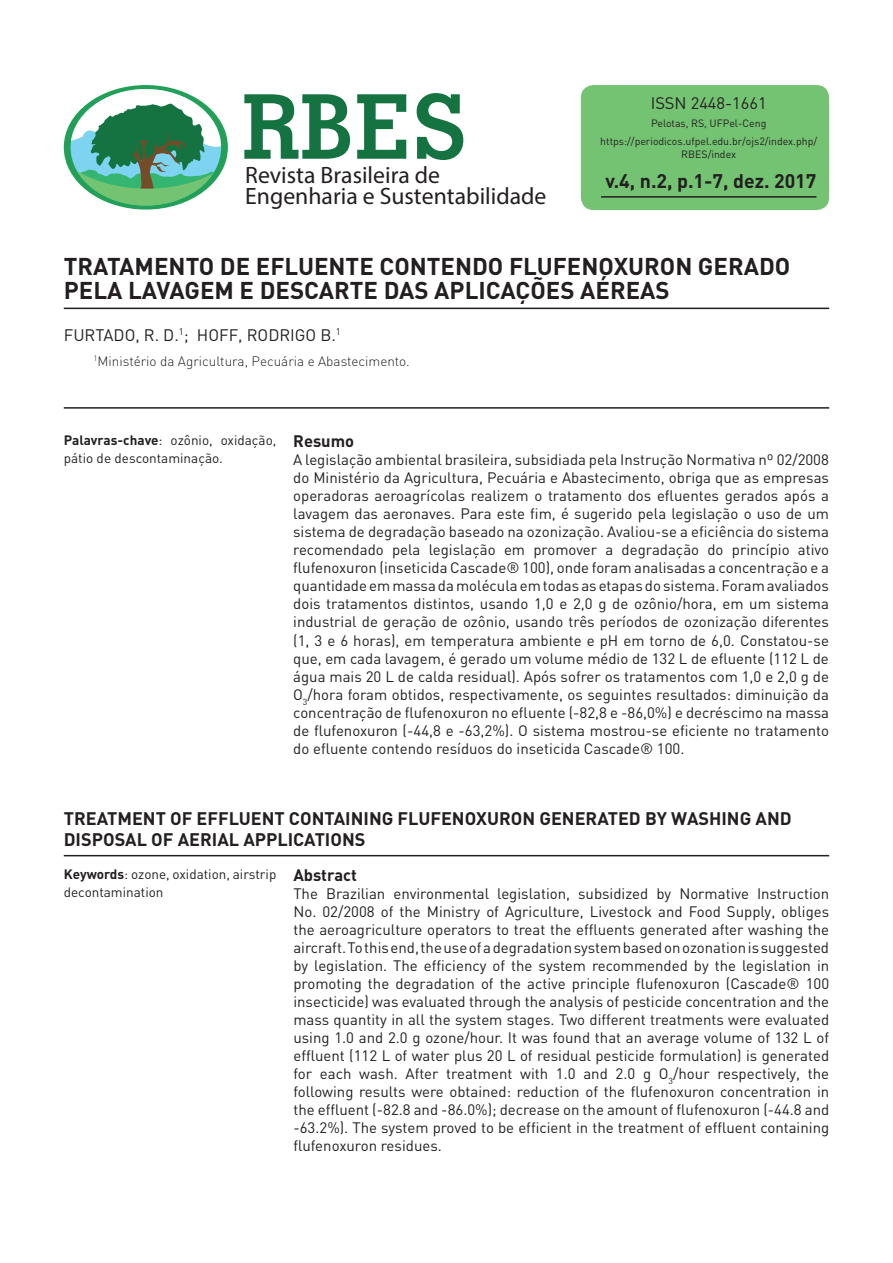
<style>
.page{position:relative;width:893px;height:1263px;background:#fff}
.page>*{position:absolute;margin:0;border:0;box-sizing:border-box;transform-origin:0 0}
.t1{font:700 89.55px "Geometric Slab 703 BT";color:#157341}
.t2{font:700 24px/24px "DIN";color:#231f20}
.t3{font:23.7px/21.6px "Myriad Pro";color:#231f20}
.t4{font:700 19.5px "DIN";color:#231f20}
.t5{font:700 18px/21px "DIN";color:#231f20}
.t6{font:16.5px "DIN";color:#231f20}
.t7{font:700 16.5px "DIN";color:#231f20}
.t8{font:15px/18px "DIN";color:#231f20;text-align:justify}
.t9{font:13.5px/18px "DIN";color:#231f20}
.t10{font:300 13.5px "DIN";color:#231f20}
.t11{font:10.5px/17.7px "DIN";color:#231f20;text-align:center}
.s1{font-weight:700}
</style>
<div class="page">
<div style="left:581px;top:85px;width:248px;height:125px;background:#74c372;border-radius:13px"></div>
<div style="left:64px;top:85px;width:164px;height:125px;background:#23a057;border-radius:50%"></div>
<svg style="left:71px;top:89px;width:150px;height:117px"></svg>
<hr style="left:601px;top:196px;width:215px;height:2px;background:#231f20">
<hr style="left:64px;top:308px;width:765px;height:1px;background:#231f20">
<hr style="left:64px;top:407px;width:765px;height:2px;background:#231f20">
<hr style="left:64px;top:855px;width:765px;height:1px;background:#231f20">
<h1 class="t1" style="left:242px;top:72px;width:226px">RBES</h1>
<p class="t6" style="left:651px;top:93px;width:117px">ISSN 2448-1661</p>
<p class="t11" style="left:600px;top:114px;width:218px">Pelotas, RS, UFPel-Ceng https://periodicos.ufpel.edu.br/ojs2/index.php/</p>
<p class="t11" style="left:681px;top:145px;width:56px">RBES/index</p>
<h3 class="t4" style="left:605px;top:168px;width:213px">v.4, n.2, p.1-7, dez. 2017</h3>
<h3 class="t3" style="left:245px;top:164px;width:303px">Revista Brasileira de<br>Engenharia e Sustentabilidade</h3>
<h2 class="t2" style="left:64px;top:253px;width:728px">TRATAMENTO DE EFLUENTE CONTENDO FLUFENOXURON GERADO<br>PELA LAVAGEM E DESCARTE DAS APLICAÇÕES AÉREAS</h2>
<p class="t6" style="left:64px;top:324px;width:279px">FURTADO, R. D.<sup>1</sup>; HOFF, RODRIGO B.<sup>1</sup></p>
<p class="t10" style="left:94px;top:352px;width:318px"><sup>1</sup>Ministério da Agricultura, Pecuária e Abastecimento.</p>
<p class="t9" style="left:64px;top:431px;width:214px"><span class="s1">Palavras-chave</span>: ozônio, oxidação, pátio de descontaminação.</p>
<p class="t7" style="left:293px;top:431px;width:62px">Resumo</p>
<p class="t8" style="left:293px;top:451px;width:537px">A legislação ambiental brasileira, subsidiada pela Instrução Normativa nº 02/2008 do Ministério da Agricultura, Pecuária e Abastecimento, obriga que as empresas operadoras aeroagrícolas realizem o tratamento dos efluentes gerados após a lavagem das aeronaves. Para este fim, é sugerido pela legislação o uso de um sistema de degradação baseado na ozonização. Avaliou-se a eficiência do sistema recomendado pela legislação em promover a degradação do princípio ativo flufenoxuron (inseticida Cascade® 100), onde foram analisadas a concentração e a quantidade em massa da molécula em todas as etapas do sistema. Foram avaliados dois tratamentos distintos, usando 1,0 e 2,0 g de ozônio/hora, em um sistema industrial de geração de ozônio, usando três períodos de ozonização diferentes (1, 3 e 6 horas), em temperatura ambiente e pH em torno de 6,0. Constatou-se que, em cada lavagem, é gerado um volume médio de 132 L de efluente (112 L de água mais 20 L de calda residual). Após sofrer os tratamentos com 1,0 e 2,0 g de O<sub>3</sub>/hora foram obtidos, respectivamente, os seguintes resultados: diminuição da concentração de flufenoxuron no efluente (-82,8 e -86,0%) e decréscimo na massa de flufenoxuron (-44,8 e -63,2%). O sistema mostrou-se eficiente no tratamento do efluente contendo resíduos do inseticida Cascade® 100.</p>
<p class="t5" style="left:64px;top:808px;width:729px">TREATMENT OF EFFLUENT CONTAINING FLUFENOXURON GENERATED BY WASHING AND<br>DISPOSAL OF AERIAL APPLICATIONS</p>
<p class="t7" style="left:293px;top:864px;width:65px">Abstract</p>
<p class="t8" style="left:293px;top:884px;width:537px">The Brazilian environmental legislation, subsidized by Normative Instruction No. 02/2008 of the Ministry of Agriculture, Livestock and Food Supply, obliges the aeroagriculture operators to treat the effluents generated after washing the aircraft. To this end, the use of a degradation system based on ozonation is suggested by legislation. The efficiency of the system recommended by the legislation in promoting the degradation of the active principle flufenoxuron (Cascade® 100 insecticide) was evaluated through the analysis of pesticide concentration and the mass quantity in all the system stages. Two different treatments were evaluated using 1.0 and 2.0 g ozone/hour. It was found that an average volume of 132 L of effluent (112 L of water plus 20 L of residual pesticide formulation) is generated for each wash. After treatment with 1.0 and 2.0 g O<sub>3</sub>/hour respectively, the following results were obtained: reduction of the flufenoxuron concentration in the effluent (-82.8 and -86.0%); decrease on the amount of flufenoxuron (-44.8 and -63.2%). The system proved to be efficient in the treatment of effluent containing flufenoxuron residues.</p>
<p class="t9" style="left:64px;top:865px;width:214px"><span class="s1">Keywords</span>: ozone, oxidation, airstrip decontamination</p>
</div>
